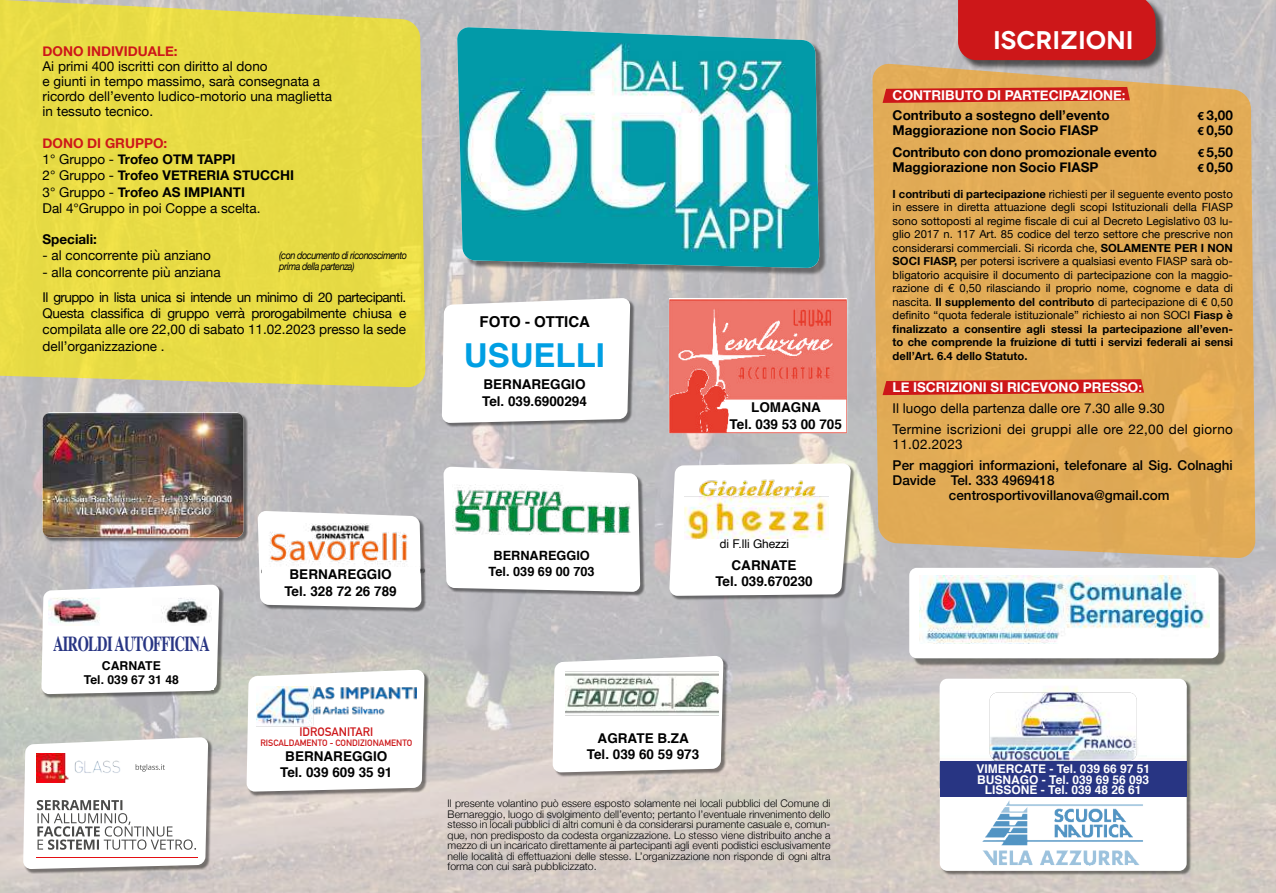
<style>
.page{position:relative;width:1276px;height:893px;background:#fff}
.page>*{position:absolute;margin:0;border:0;box-sizing:border-box;transform-origin:0 0}
.t1{font:700 33px "Helvetica";color:#009fe3}
.t2{font:600 25.5px "Novecentowide";color:#fff}
.t3{font:700 21.45px "Times";letter-spacing:-.04em;color:#283583;scale:.67 1}
.t4{font:700 15px "Helvetica";color:#000}
.t5{font:13.5px/16.2px "Helvetica Neue";color:#000}
.t6{font:700 13.5px/19.5px "Helvetica Neue";color:#000}
.t7{font:700 13.5px/16.2px "Helvetica";color:#000;text-align:center}
.t8{font:13.5px/21px "Helvetica Neue";letter-spacing:.02em;color:#000}
.t9{font:500 13.5px "Helvetica Neue";color:#000}
.t10{font:13.5px/25.5px "Helvetica Neue";letter-spacing:-.04em;color:#000}
.t11{font:700 13.5px "Helvetica Neue";color:#cd1719}
.t12{font:700 12.75px/15.3px "Helvetica";color:#000;text-align:center}
.t13{font:700 12.3px/14.7px "Helvetica";color:#000;text-align:center}
.t14{font:700 12px/10.5px "Helvetica";color:#fff;text-align:center}
.t15{font:12px "Helvetica";letter-spacing:-.02em;color:#000}
.t16{font:700 12px "DIN Alternate";color:#cd1719}
.t17{font:11.25px/13.5px "Helvetica Neue";color:#000;text-align:justify}
.t18{font:300 10.5px/10.5px "Helvetica Neue";color:#000;text-align:justify}
.t19{font:italic 10.5px/10.5px "Helvetica Neue";letter-spacing:-.05em;color:#000;scale:.87 1}
.t20{font:700 9px "DIN Alternate";color:#cd1719}
.s1{font-weight:700;color:#cd1719}
.s2{font-weight:700}
.s3{color:#fff}
.s4{font-weight:500;color:#fff}
.s5{font-size:11.25px}
.s6{font-weight:700;color:#fff}
</style>
<div class="page">
<img style="left:0;top:0;width:1276px;height:893px">
<svg style="left:0;top:0;width:425px;height:387px;background:#e6da4a"></svg>
<div style="left:959px;top:0;width:207px;height:71px;background:#000;opacity:.59"></div>
<div style="left:958px;top:0;width:198px;height:60px;background:#cd1719"></div>
<svg style="left:872px;top:63px;width:383px;height:495px;background:#dfac5c"></svg>
<svg style="left:882px;top:87px;width:248px;height:16px;background:#d02d22"></svg>
<svg style="left:882px;top:379px;width:262px;height:16px;background:#d02d22"></svg>
<div style="left:259px;top:512px;width:167px;height:100px;background:#000;opacity:.45"></div>
<svg style="left:258px;top:511px;width:163px;height:97px"></svg>
<img style="left:262px;top:523px;width:163px;height:72px">
<div style="left:262px;top:568px;width:157px;height:29px;background:#fff"></div>
<div style="left:444px;top:468px;width:201px;height:128px;background:#000;opacity:.45"></div>
<svg style="left:443px;top:467px;width:197px;height:125px"></svg>
<img style="left:453px;top:485px;width:178px;height:50px">
<img style="left:667px;top:297px;width:182px;height:138px">
<div style="left:248px;top:671px;width:181px;height:125px;background:#000;opacity:.45"></div>
<svg style="left:246px;top:670px;width:178px;height:122px"></svg>
<img style="left:256px;top:687px;width:160px;height:43px">
<div style="left:24px;top:738px;width:189px;height:136px;background:#000;opacity:.45"></div>
<svg style="left:23px;top:737px;width:185px;height:132px"></svg>
<div style="left:443px;top:299px;width:192px;height:129px;background:#000;opacity:.45"></div>
<svg style="left:442px;top:298px;width:188px;height:125px"></svg>
<div style="left:670px;top:464px;width:185px;height:137px;background:#000;opacity:.45"></div>
<svg style="left:669px;top:463px;width:182px;height:133px"></svg>
<img style="left:684px;top:474px;width:144px;height:65px">
<div style="left:697px;top:539px;width:114px;height:16px;background:#fff"></div>
<div style="left:459px;top:29px;width:368px;height:246px;background:#000;opacity:.45"></div>
<img style="left:457px;top:27px;width:362px;height:241px">
<div style="left:43px;top:413px;width:205px;height:129px;background:#000;opacity:.45"></div>
<img style="left:43px;top:412px;width:200px;height:126px">
<div style="left:42px;top:586px;width:182px;height:112px;background:#000;opacity:.45"></div>
<svg style="left:41px;top:584px;width:178px;height:110px"></svg>
<div style="left:49px;top:633px;width:165px;height:57px;background:#fff"></div>
<div style="left:913px;top:572px;width:313px;height:94px;background:#000;opacity:.45"></div>
<div style="left:909px;top:568px;width:309px;height:90px;background:#fff;border-radius:8px"></div>
<img style="left:919px;top:576px;width:290px;height:67px">
<div style="left:554px;top:657px;width:174px;height:120px;background:#000;opacity:.45"></div>
<svg style="left:552px;top:656px;width:171px;height:116px"></svg>
<img style="left:565px;top:670px;width:153px;height:48px">
<div style="left:940px;top:680px;width:251px;height:196px;background:#000;opacity:.45"></div>
<div style="left:939px;top:679px;width:247px;height:192px;background:#fff;border-radius:8px"></div>
<img style="left:939px;top:686px;width:198px;height:75px">
<img style="left:989px;top:692px;width:147px;height:68px">
<img style="left:982px;top:800px;width:161px;height:66px">
<div style="left:939px;top:761px;width:247px;height:36px;background:#283583"></div>
<p class="t11" style="left:43px;top:40px;width:136px">DONO INDIVIDUALE:</p>
<p class="t5" style="left:43px;top:59px;width:291px;line-height:15px">Ai primi 400 iscritti con diritto al dono<br>e giunti in tempo massimo, sarà consegnata a ricordo dell’evento ludico-motorio una maglietta in tessuto tecnico.</p>
<p class="t5" style="left:43px;top:136px;width:253px"><span class="s1">DONO DI GRUPPO:<br></span>1° Gruppo - <span class="s2">Trofeo OTM TAPPI<br></span>2° Gruppo - <span class="s2">Trofeo VETRERIA STUCCHI<br></span>3° Gruppo - <span class="s2">Trofeo AS IMPIANTI<br></span>Dal 4°Gruppo in poi Coppe a scelta.</p>
<p class="t6" style="left:43px;top:230px;width:56px">Speciali:</p>
<p class="t5" style="left:43px;top:248px;width:170px">- al concorrente più anziano</p>
<p class="t10" style="left:43px;top:260px;width:365px">- alla concorrente più anziana<br>Il gruppo in lista unica si intende un minimo di 20 partecipanti.</p>
<p class="t5" style="left:43px;top:306px;width:365px;text-align:justify">Questa classifica di gruppo verrà prorogabilmente chiusa e compilata alle ore 22,00 di sabato 11.02.2023 presso la sede dell’organizzazione .</p>
<p class="t19" style="left:279px;top:251px;width:148px">(con documento di riconoscimento prima della partenza)</p>
<h3 class="t4" style="left:479px;top:310px;width:112px">FOTO - OTTICA</h3>
<h1 class="t1" style="left:464px;top:329px;width:143px">USUELLI</h1>
<p class="t7" style="left:482px;top:377px;width:106px;text-align:left">BERNAREGGIO<br>Tel. 039.6900294</p>
<p class="t7" style="left:729px;top:400px;width:114px">LOMAGNA<br>Tel. 039 53 00 705</p>
<h3 class="t3" style="left:53px;top:623px;width:235px">AIROLDI AUTOFFICINA</h3>
<p class="t13" style="left:84px;top:658px;width:97px">CARNATE<br>Tel. 039 67 31 48</p>
<p class="t7" style="left:284px;top:567px;width:114px">BERNAREGGIO<br>Tel. 328 72 26 789</p>
<p class="t12" style="left:488px;top:548px;width:108px">BERNAREGGIO<br>Tel. 039 69 00 703</p>
<p class="t15" style="left:720px;top:535px;width:71px">di F.lli Ghezzi</p>
<p class="t7" style="left:715px;top:557px;width:99px">CARNATE<br>Tel. 039.670230</p>
<p class="t16" style="left:299px;top:722px;width:75px">IDROSANITARI</p>
<p class="t20" style="left:260px;top:736px;width:153px">RISCALDAMENTO - CONDIZIONAMENTO</p>
<p class="t7" style="left:280px;top:748px;width:114px">BERNAREGGIO<br>Tel. 039 609 35 91</p>
<p class="t7" style="left:587px;top:730px;width:114px">AGRATE B.ZA<br>Tel. 039 60 59 973</p>
<p class="t18" style="left:448px;top:798px;width:384px">Il presente volantino può essere esposto solamente nei locali pubblici del Comune di Bernareggio, luogo di svolgimento dell’evento; pertanto l’eventuale rinvenimento dello stesso in locali pubblici di altri comuni è da considerarsi puramente casuale e, comun&shy;que, non predisposto da codesta organizzazione. Lo stesso viene distribuito anche a mezzo di un incaricato direttamente ai partecipanti agli eventi podistici esclusivamente nelle località di effettuazioni delle stesse. L’organizzazione non risponde di ogni altra forma con cui sarà pubblicizzato.</p>
<h2 class="t2" style="left:993px;top:24px;width:142px">ISCRIZIONI</h2>
<p class="t6" style="left:892px;top:86px;width:234px"><span class="s3">CONTRIBUTO DI PARTECIPAZIONE</span><span class="s4">:<br></span>Contributo a sostegno dell’evento</p>
<p class="t6" style="left:1197px;top:106px;width:37px"><span class="s5">€</span> 3,00</p>
<p class="t6" style="left:892px;top:121px;width:207px">Maggiorazione non Socio FIASP</p>
<p class="t6" style="left:1197px;top:121px;width:37px"><span class="s5">€</span> 0,50</p>
<p class="t6" style="left:892px;top:143px;width:266px">Contributo con dono promozionale evento</p>
<p class="t6" style="left:1197px;top:143px;width:37px"><span class="s5">€</span> 5,50</p>
<p class="t6" style="left:892px;top:158px;width:207px">Maggiorazione non Socio FIASP</p>
<p class="t6" style="left:1197px;top:158px;width:37px"><span class="s5">€</span> 0,50</p>
<p class="t17" style="left:892px;top:188px;width:342px"><span class="s2">I contributi di partecipazione</span> richiesti per il seguente evento posto in essere in diretta attuazione degli scopi Istituzionali della FIASP sono sottoposti al regime fiscale di cui al Decreto Legislativo 03 lu&shy;glio 2017 n. 117 Art. 85 codice del terzo settore che prescrive non considerarsi commerciali. Si ricorda che, <span class="s2">SOLAMENTE PER I NON SOCI FIASP,</span> per potersi iscrivere a qualsiasi evento FIASP sarà ob&shy;bligatorio acquisire il documento di partecipazione con la maggio&shy;razione di € 0,50 rilasciando il proprio nome, cognome e data di nascita. <span class="s2">Il supplemento del contributo</span> di partecipazione di € 0,50 definito “quota federale istituzionale” richiesto ai non SOCI <span class="s2">Fiasp è finalizzato a consentire agli stessi la partecipazione all’even&shy;to che comprende la fruizione di tutti i servizi federali ai sensi dell’Art. 6.4 dello Statuto.</span></p>
<p class="t8" style="left:892px;top:378px;width:342px"><span class="s6">LE ISCRIZIONI SI RICEVONO PRESSO</span><span class="s4">:<br></span>Il luogo della partenza dalle ore 7.30 alle 9.30<br>Termine iscrizioni dei gruppi alle ore 22,00 del giorno</p>
<p class="t5" style="left:892px;top:437px;width:71px">11.02.2023</p>
<p class="t9" style="left:892px;top:454px;width:342px">Per maggiori informazioni, telefonare al Sig. Colnaghi</p>
<p class="t9" style="left:892px;top:469px;width:163px">Davide Tel. 333 4969418</p>
<p class="t9" style="left:949px;top:484px;width:222px">centrosportivovillanova@gmail.com</p>
<p class="t14" style="left:976px;top:764px;width:175px">VIMERCATE - Tel. 039 66 97 51<br>BUSNAGO - Tel. 039 69 56 093<br>LISSONE - Tel. 039 48 26 61</p>
</div>
